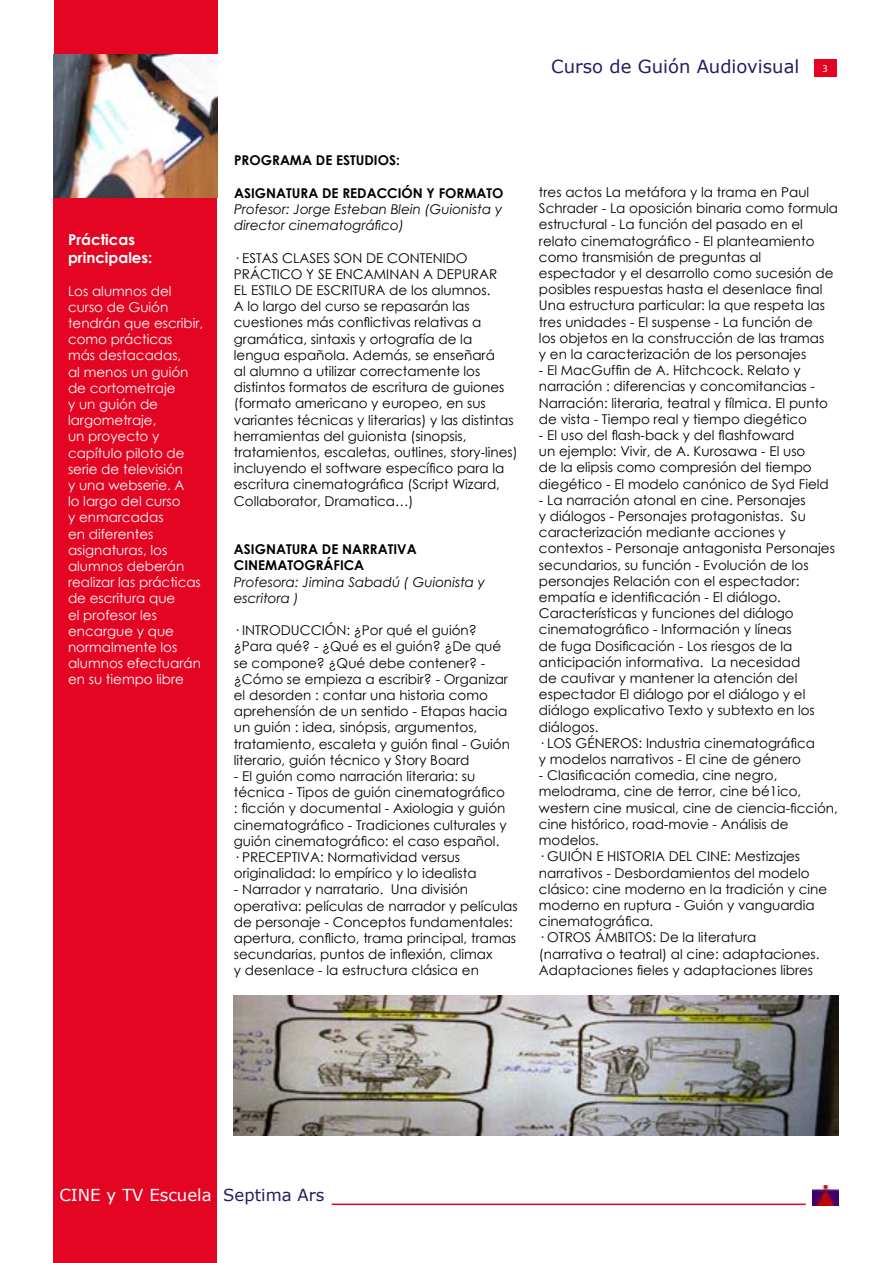
<style>
.page{position:relative;width:893px;height:1263px;background:#fff}
.page>*{position:absolute;margin:0;border:0;box-sizing:border-box;transform-origin:0 0}
.t1{font:18px "Verdana";color:#231e61}
.t2{font:16.5px "Verdana";color:#fff}
.t3{font:700 15px/18px "Century Gothic";color:#fff}
.t4{font:13.5px/16.2px "Century Gothic";color:#000}
.t5{font:13.5px/16.2px "Century Gothic";color:#fff}
.t6{font:italic 13.5px/16.2px "Century Gothic";color:#000}
.t7{font:700 13.5px/16.2px "Century Gothic";color:#000}
.t8{font:10.5px "Myriad Pro";color:#fff}
.s1{color:#231e61}
</style>
<div class="page">
<div style="left:54px;top:198px;width:163px;height:1065px;background:#e40522"></div>
<div style="left:814px;top:59px;width:23px;height:18px;background:#e40522"></div>
<div style="left:54px;top:0;width:163px;height:54px;background:#e40522"></div>
<hr style="left:332px;top:1203px;width:474px;height:2px;background:#e40523">
<img style="left:812px;top:1185px;width:27px;height:21px">
<img style="left:54px;top:54px;width:163px;height:143px">
<img style="left:234px;top:996px;width:605px;height:139px">
<h1 class="t1" style="left:551px;top:54px;width:250px">Curso de Guión Audiovisual</h1>
<p class="t8" style="left:823px;top:62px;width:7px">3</p>
<p class="t3" style="left:68px;top:230px;width:86px">Prácticas principales:</p>
<p class="t5" style="left:68px;top:282px;width:137px">Los alumnos del curso de Guión tendrán que escribir, como prácticas<br>más destacadas,<br>al menos un guión de cortometraje<br>y un guión de largometraje,<br>un proyecto y capítulo piloto de serie de televisión<br>y una webserie. A<br>lo largo del curso<br>y enmarcadas<br>en diferentes asignaturas, los alumnos deberán realizar las prácticas de escritura que<br>el profesor les encargue y que normalmente los alumnos efectuarán en su tiempo libre</p>
<p class="t7" style="left:234px;top:152px;width:167px">PROGRAMA DE ESTUDIOS:</p>
<p class="t7" style="left:234px;top:184px;width:271px">ASIGNATURA DE REDACCIÓN Y FORMATO</p>
<p class="t6" style="left:234px;top:201px;width:270px">Profesor: Jorge Esteban Blein (Guionista y director cinematográfico)</p>
<p class="t4" style="left:234px;top:249px;width:285px">· ESTAS CLASES SON DE CONTENIDO PRÁCTICO Y SE ENCAMINAN A DEPURAR<br>EL ESTILO DE ESCRITURA de los alumnos.<br>A lo largo del curso se repasarán las cuestiones más conflictivas relativas a gramática, sintaxis y ortografía de la lengua española. Además, se enseñará<br>al alumno a utilizar correctamente los distintos formatos de escritura de guiones (formato americano y europeo, en sus variantes técnicas y literarias) y las distintas herramientas del guionista (sinopsis, tratamientos, escaletas, outlines, story-lines) incluyendo el software específico para la escritura cinematográfica (Script Wizard, Collaborator, Dramatica…)</p>
<p class="t7" style="left:234px;top:541px;width:184px">ASIGNATURA DE NARRATIVA<br>CINEMATOGRÁFICA</p>
<p class="t6" style="left:234px;top:573px;width:253px">Profesora: Jimina Sabadú ( Guionista y escritora )</p>
<p class="t4" style="left:234px;top:622px;width:278px">· INTRODUCCIÓN: ¿Por qué el guión? ¿Para qué? - ¿Qué es el guión? ¿De qué se compone? ¿Qué debe contener? - ¿Cómo se empieza a escribir? - Organizar el desorden : contar una historia como aprehensíón de un sentido - Etapas hacia un guión : idea, sinópsis, argumentos, tratamiento, escaleta y guión final - Guión literario, guión técnico y Story Board</p>
<p class="t4" style="left:234px;top:768px;width:274px">- El guión como narración literaria: su técnica - Tipos de guión cinematográfico : ficción y documental - Axiologia y guión cinematográfico - Tradiciones culturales y guión cinematográfico: el caso español. · PRECEPTIVA: Normatividad versus originalidad: lo empírico y lo idealista</p>
<p class="t4" style="left:234px;top:881px;width:285px">- Narrador y narratario. Una división operativa: películas de narrador y películas de personaje - Conceptos fundamentales: apertura, conflicto, trama principal, tramas secundarias, puntos de inflexión, climax<br>y desenlace - la estructura clásica en</p>
<p class="t4" style="left:539px;top:184px;width:301px">tres actos La metáfora y la trama en Paul Schrader - La oposición binaria como formula estructural - La función del pasado en el relato cinematográfico - El planteamiento como transmisión de preguntas al espectador y el desarrollo como sucesión de posibles respuestas hasta el desenlace final Una estructura particular: la que respeta las tres unidades - El suspense - La función de<br>los objetos en la construcción de las tramas<br>y en la caracterización de los personajes</p>
<p class="t4" style="left:539px;top:362px;width:291px">- El MacGuffin de A. Hitchcock. Relato y narración : diferencias y concomitancias - Narración: literaria, teatral y fílmica. El punto de vista - Tiempo real y tiempo diegético</p>
<p class="t4" style="left:539px;top:427px;width:291px">- El uso del flash-back y del flashfoward<br>un ejemplo: Vivir, de A. Kurosawa - El uso<br>de la elipsis como compresión del tiempo diegético - El modelo canónico de Syd Field</p>
<p class="t4" style="left:539px;top:492px;width:297px">- La narración atonal en cine. Personajes<br>y diálogos - Personajes protagonistas. Su caracterización mediante acciones y contextos - Personaje antagonista Personajes secundarios, su función - Evolución de los personajes Relación con el espectador: empatía e identificación - El diálogo.<br>Características y funciones del diálogo cinematográfico - Información y líneas<br>de fuga Dosificación - Los riesgos de la anticipación informativa. La necesidad<br>de cautivar y mantener la atención del espectador El diálogo por el diálogo y el diálogo explicativo Texto y subtexto en los diálogos.<br>· LOS GÉNEROS: Industria cinematográfica<br>y modelos narrativos - El cine de género</p>
<p class="t4" style="left:539px;top:767px;width:300px">- Clasificación comedia, cine negro, melodrama, cine de terror, cine bé1ico, western cine musical, cine de ciencia-ficción, cine histórico, road-movie - Análisis de modelos.<br>· GUIÓN E HISTORIA DEL CINE: Mestizajes narrativos - Desbordamientos del modelo clásico: cine moderno en la tradición y cine moderno en ruptura - Guión y vanguardia cinematográfica.<br>· OTROS ÁMBITOS: De la literatura<br>(narrativa o teatral) al cine: adaptaciones.<br>Adaptaciones fieles y adaptaciones libres</p>
<p class="t2" style="left:59px;top:1184px;width:266px">CINE y TV Escuela <span class="s1">Septima Ars</span></p>
</div>
